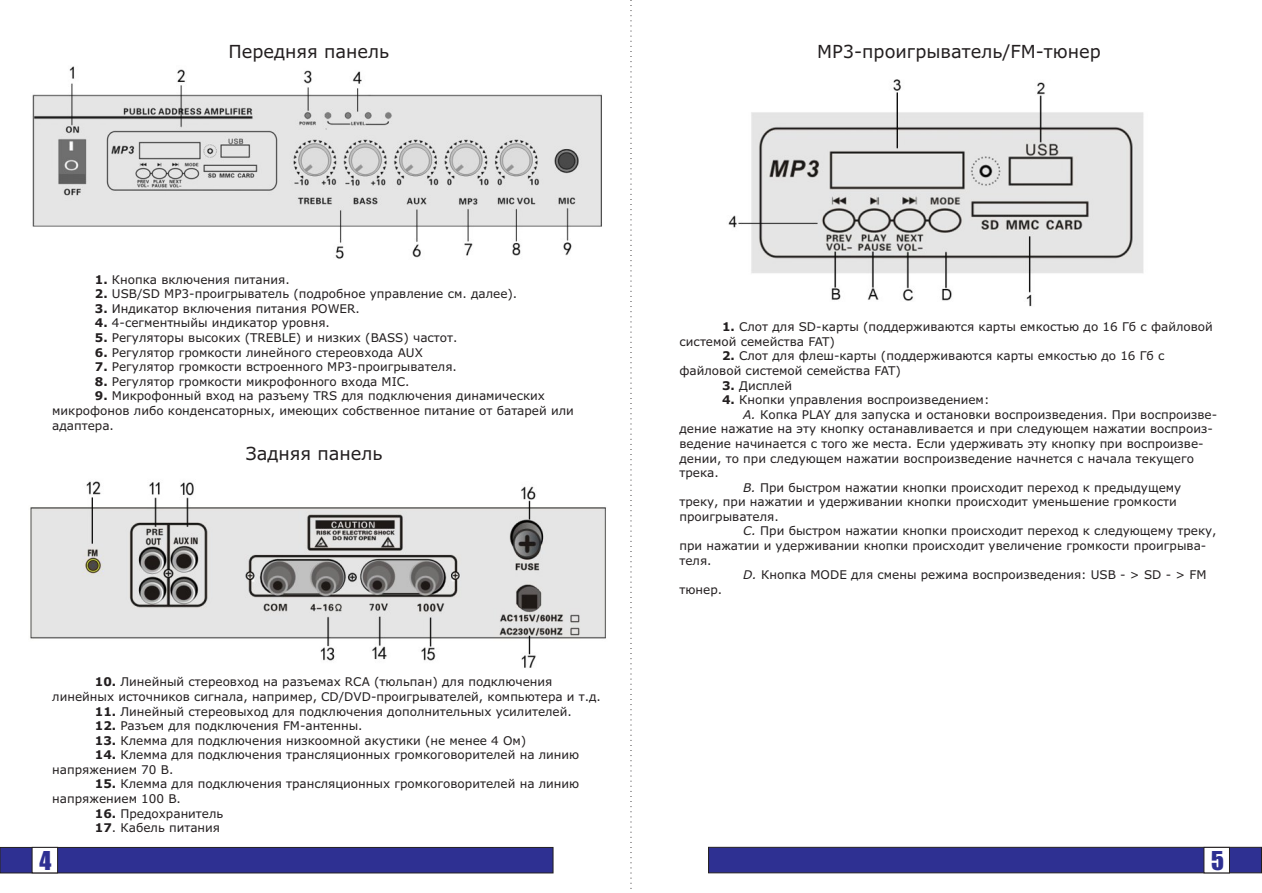
<style>
.page{position:relative;width:1262px;height:893px;background:#fff}
.page>*{position:absolute;margin:0;border:0;box-sizing:border-box;transform-origin:0 0}
.t1{font:24px "Impact";color:#2e3092}
.t2{font:18px "Verdana";color:#231f20}
.t3{font:12px/14.5px "Verdana";color:#231f20}
.s1{font-weight:700}
.s2{font-style:italic}
</style>
<div class="page">
<svg style="left:630px;top:0;width:1px;height:889px"></svg>
<svg style="left:0;top:846px;width:554px;height:27px;background:#3d3e93"></svg>
<svg style="left:708px;top:846px;width:554px;height:27px;background:#3c3e92"></svg>
<img style="left:32px;top:66px;width:570px;height:193px">
<img style="left:30px;top:481px;width:576px;height:187px">
<img style="left:728px;top:79px;width:416px;height:228px">
<h2 class="t2" style="left:228px;top:44px;width:162px">Передняя панель</h2>
<h2 class="t2" style="left:817px;top:44px;width:285px">MP3-проигрыватель/FM-тюнер</h2>
<p class="t3" style="left:95px;top:273px;width:196px"><span class="s1">1.</span> Кнопка включения питания.</p>
<p class="t3" style="left:95px;top:288px;width:424px"><span class="s1">2.</span> USB/SD MP3-проигрыватель (подробное управление см. далее).</p>
<p class="t3" style="left:95px;top:302px;width:266px"><span class="s1">3.</span> Индикатор включения питания POWER.</p>
<p class="t3" style="left:95px;top:317px;width:237px"><span class="s1">4.</span> 4-сегментныйы индикатор уровня.</p>
<p class="t3" style="left:95px;top:331px;width:364px"><span class="s1">5.</span> Регуляторы высоких (TREBLE) и низких (BASS) частот.</p>
<p class="t3" style="left:95px;top:346px;width:329px"><span class="s1">6.</span> Регулятор громкости линейного стереовхода AUX</p>
<p class="t3" style="left:95px;top:360px;width:363px"><span class="s1">7.</span> Регулятор громкости встроенного MP3-проигрывателя.</p>
<p class="t3" style="left:95px;top:375px;width:316px"><span class="s1">8.</span> Регулятор громкости микрофонного входа MIC.</p>
<p class="t3" style="left:52px;top:390px;width:523px;text-indent:43px"><span class="s1">9.</span> Микрофонный вход на разъему TRS для подключения динамических микрофонов либо конденсаторных, имеющих собственное питание от батарей или адаптера.</p>
<h2 class="t2" style="left:246px;top:446px;width:138px">Задняя панель</h2>
<p class="t3" style="left:52px;top:675px;width:550px;text-align:center"><span class="s1">10.</span> Линейный стереовход на разъемах RCA (тюльпан) для подключения<br>линейных источников сигнала, например, CD/DVD-проигрывателей, компьютера и т.д.</p>
<p class="t3" style="left:95px;top:704px;width:478px"><span class="s1">11.</span> Линейный стереовыход для подключения дополнительных усилителей.</p>
<p class="t3" style="left:95px;top:719px;width:269px"><span class="s1">12.</span> Разъем для подключения FM-антенны.</p>
<p class="t3" style="left:95px;top:734px;width:433px"><span class="s1">13.</span> Клемма для подключения низкоомной акустики (не менее 4 Ом)</p>
<p class="t3" style="left:52px;top:748px;width:528px;text-indent:43px"><span class="s1">14.</span> Клемма для подключения трансляционных громкоговорителей на линию напряжением 70 В.</p>
<p class="t3" style="left:52px;top:777px;width:528px;text-indent:43px"><span class="s1">15.</span> Клемма для подключения трансляционных громкоговорителей на линию напряжением 100 В.</p>
<p class="t3" style="left:95px;top:807px;width:130px"><span class="s1">16.</span> Предохранитель</p>
<p class="t3" style="left:95px;top:821px;width:127px"><span class="s1">17</span>. Кабель питания</p>
<p class="t3" style="left:679px;top:320px;width:535px;text-indent:43px"><span class="s1">1.</span> Слот для SD-карты (поддерживаются карты емкостью до 16 Гб с файловой системой семейства FAT)</p>
<p class="t3" style="left:679px;top:350px;width:486px;text-indent:43px"><span class="s1">2.</span> Слот для флеш-карты (поддерживаются карты емкостью до 16 Гб с файловой системой семейства FAT)</p>
<p class="t3" style="left:722px;top:379px;width:72px"><span class="s1">3.</span> Дисплей</p>
<p class="t3" style="left:722px;top:393px;width:269px"><span class="s1">4.</span> Кнопки управления воспроизведением:</p>
<p class="t3" style="left:743px;top:408px;width:475px"><span class="s2">A.</span> Копка PLAY для запуска и остановки воспроизведения. При воспроизве-</p>
<p class="t3" style="left:679px;top:422px;width:535px">дение нажатие на эту кнопку останавливается и при следующем нажатии воспроиз-</p>
<p class="t3" style="left:679px;top:437px;width:525px">ведение начинается с того же места. Если удерживать эту кнопку при воспроизве-</p>
<p class="t3" style="left:679px;top:452px;width:516px">дении, то при следующем нажатии воспроизведение начнется с начала текущего</p>
<p class="t3" style="left:679px;top:466px;width:41px">трека.</p>
<p class="t3" style="left:743px;top:481px;width:439px"><span class="s2">B.</span> При быстром нажатии кнопки происходит переход к предыдущему</p>
<p class="t3" style="left:679px;top:495px;width:499px">треку, при нажатии и удерживании кнопки происходит уменьшение громкости</p>
<p class="t3" style="left:679px;top:510px;width:101px">проигрывателя.</p>
<p class="t3" style="left:743px;top:525px;width:475px"><span class="s2">C.</span> При быстром нажатии кнопки происходит переход к следующему треку,</p>
<p class="t3" style="left:679px;top:539px;width:528px">при нажатии и удерживании кнопки происходит увеличение громкости проигрыва-</p>
<p class="t3" style="left:679px;top:554px;width:34px">теля.</p>
<p class="t3" style="left:743px;top:568px;width:464px"><span class="s2">D.</span> Кнопка MODE для смены режима воспроизведения: USB - &gt; SD - &gt; FM</p>
<p class="t3" style="left:679px;top:583px;width:44px">тюнер.</p>
<h1 class="t1" style="left:40px;top:850px;width:13px">4</h1>
<h1 class="t1" style="left:1211px;top:850px;width:14px">5</h1>
</div>
